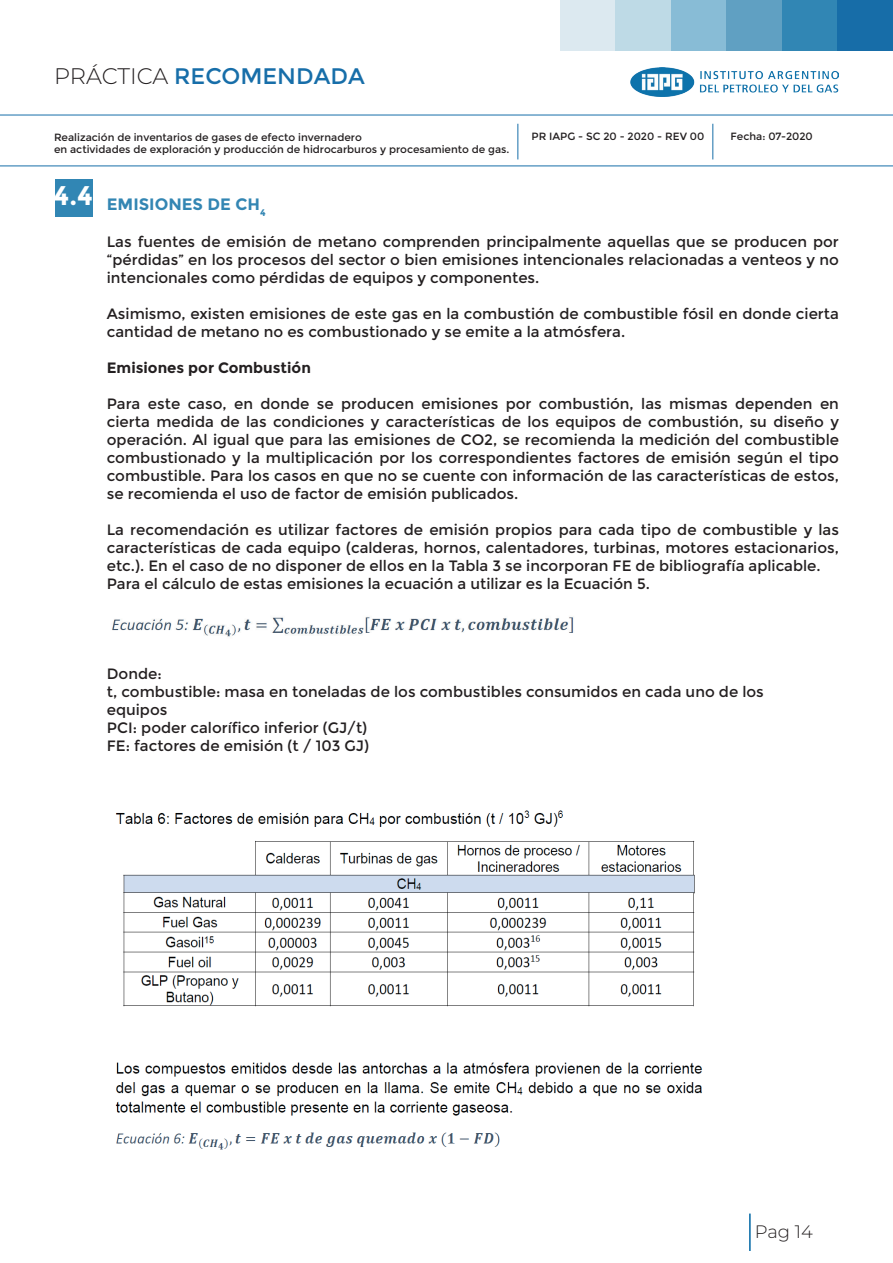
<style>
.page{position:relative;width:893px;height:1263px;background:#fff}
.page>*{position:absolute;margin:0;border:0;box-sizing:border-box;transform-origin:0 0}
.t1{font:22.5px "Montserrat";color:#176ea9}
.t2{font:300 18px "Montserrat";color:#231f20}
.t3{font:700 16.5px "Montserrat";color:#3386b3}
.t4{font:15px/18px "Montserrat";color:#231f20}
.t5{font:700 15px "Montserrat";color:#231f20}
.t6{font:10.5px "Montserrat";color:#231f20}
.s1{font-weight:300;color:#231f20}
</style>
<div class="page">
<div style="left:560px;top:0;width:56px;height:50px;background:#dce9f0"></div>
<div style="left:616px;top:0;width:55px;height:50px;background:#bedae6"></div>
<div style="left:671px;top:0;width:56px;height:50px;background:#88bcd6"></div>
<div style="left:727px;top:0;width:55px;height:50px;background:#60a0c2"></div>
<div style="left:782px;top:0;width:55px;height:50px;background:#3186b4"></div>
<div style="left:837px;top:0;width:56px;height:50px;background:#176da8"></div>
<hr style="left:749px;top:1213px;width:2px;height:38px;background:#0067a5">
<hr style="left:0;top:115px;width:893px;height:1px;background:#176ea9">
<hr style="left:518px;top:124px;width:1px;height:35px;background:#176ea9">
<hr style="left:713px;top:124px;width:1px;height:35px;background:#176ea9">
<hr style="left:0;top:166px;width:893px;height:1px;background:#176ea9">
<img style="left:630px;top:67px;width:209px;height:30px">
<div style="left:55px;top:179px;width:37px;height:38px;background:#3186b4"></div>
<img style="left:112px;top:617px;width:462px;height:20px">
<img style="left:115px;top:810px;width:587px;height:340px">
<h1 class="t1" style="left:54px;top:63px;width:312px"><span class="s1">PRÁCTICA</span> RECOMENDADA</h1>
<p class="t6" style="left:54px;top:131px;width:309px">Realización de inventarios de gases de efecto invernadero</p>
<p class="t6" style="left:531px;top:130px;width:174px">PR IAPG - SC 20 - 2020 - REV 00</p>
<p class="t6" style="left:730px;top:130px;width:84px">Fecha: 07-2020</p>
<p class="t6" style="left:54px;top:143px;width:457px">en actividades de exploración y producción de hidrocarburos y procesamiento de gas.</p>
<p class="t3" style="left:53px;top:194px;width:214px"><sup>4.4</sup> EMISIONES DE CH<sub>4</sub></p>
<p class="t4" style="left:107px;top:232px;width:734px;text-align:justify">Las fuentes de emisión de metano comprenden principalmente aquellas que se producen por “pérdidas” en los procesos del sector o bien emisiones intencionales relacionadas a venteos y no intencionales como pérdidas de equipos y componentes.</p>
<p class="t4" style="left:107px;top:304px;width:734px">Asimismo, existen emisiones de este gas en la combustión de combustible fósil en donde cierta cantidad de metano no es combustionado y se emite a la atmósfera.</p>
<p class="t5" style="left:107px;top:358px;width:206px">Emisiones por Combustión</p>
<p class="t4" style="left:107px;top:394px;width:734px;text-align:justify">Para este caso, en donde se producen emisiones por combustión, las mismas dependen en cierta medida de las condiciones y características de los equipos de combustión, su diseño y operación. Al igual que para las emisiones de CO2, se recomienda la medición del combustible combustionado y la multiplicación por los correspondientes factores de emisión según el tipo combustible. Para los casos en que no se cuente con información de las características de estos, se recomienda el uso de factor de emisión publicados.</p>
<p class="t4" style="left:107px;top:520px;width:734px">La recomendación es utilizar factores de emisión propios para cada tipo de combustible y las características de cada equipo (calderas, hornos, calentadores, turbinas, motores estacionarios, etc.). En el caso de no disponer de ellos en la Tabla 3 se incorporan FE de bibliografía aplicable.<br>Para el cálculo de estas emisiones la ecuación a utilizar es la Ecuación 5.</p>
<p class="t4" style="left:107px;top:664px;width:658px">Donde:<br>t, combustible: masa en toneladas de los combustibles consumidos en cada uno de los equipos<br>PCI: poder calorífico inferior (GJ/t)<br>FE: factores de emisión (t / 103 GJ)</p>
<p class="t2" style="left:755px;top:1219px;width:60px">Pag 14</p>
</div>
